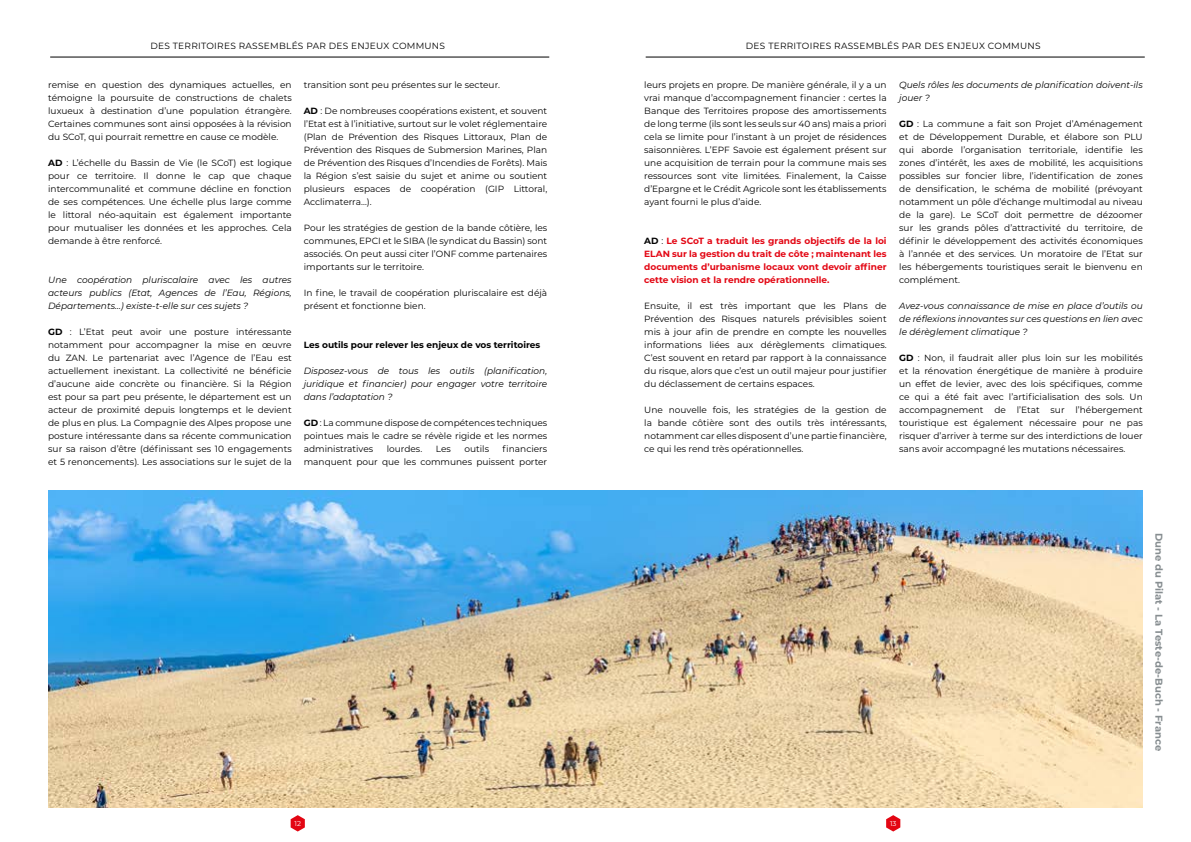
<style>
.page{position:relative;width:1191px;height:842px;background:#fff}
.page>*{position:absolute;margin:0;border:0;box-sizing:border-box;transform-origin:0 0}
.t1{font:700 10px "Montserrat";color:#878e91}
.t2{font:9px/13px "Montserrat";color:#000;text-align:justify}
.t3{font:italic 9px/13px "Montserrat";color:#000;text-align:justify}
.t4{font:700 9px/13px "Montserrat";color:#e30613;text-align:justify}
.t5{font:9px "Montserrat";letter-spacing:.03em;color:#000}
.t6{font:700 9px "Montserrat";color:#000}
.t7{font:7px "Montserrat";color:#fff}
.s1{color:#000}
.s2{font-weight:400;color:#000}
.s3{font-weight:700}
</style>
<div class="page">
<svg style="left:886px;top:815px;width:14px;height:16px"></svg>
<svg style="left:291px;top:815px;width:14px;height:16px"></svg>
<hr style="left:50px;top:57px;width:499px;height:1px;background:#000">
<hr style="left:645px;top:57px;width:499px;height:1px;background:#000">
<img style="left:49px;top:491px;width:1093px;height:317px">
<p class="t5" style="left:150px;top:40px;width:296px">DES TERRITOIRES RASSEMBLÉS PAR DES ENJEUX COMMUNS</p>
<p class="t5" style="left:746px;top:40px;width:296px">DES TERRITOIRES RASSEMBLÉS PAR DES ENJEUX COMMUNS</p>
<p class="t2" style="left:644px;top:78px;width:244px">leurs projets en propre. De manière générale, il y a un vrai manque d’accompagnement financier : certes la Banque des Territoires propose des amortissements de long terme (ils sont les seuls sur 40 ans) mais a priori cela se limite pour l’instant à un projet de résidences saisonnières. L’EPF Savoie est également présent sur une acquisition de terrain pour la commune mais ses ressources sont vite limitées. Finalement, la Caisse d’Epargne et le Crédit Agricole sont les établissements ayant fourni le plus d’aide.</p>
<p class="t4" style="left:644px;top:234px;width:244px"><span class="s1">AD</span> <span class="s2">:</span> Le SCoT a traduit les grands objectifs de la loi ELAN sur la gestion du trait de côte ; maintenant les documents d’urbanisme locaux vont devoir affiner cette vision et la rendre opérationnelle.</p>
<p class="t2" style="left:644px;top:299px;width:244px">Ensuite, il est très important que les Plans de Prévention des Risques naturels prévisibles soient mis à jour afin de prendre en compte les nouvelles informations liées aux dérèglements climatiques.<br>C’est souvent en retard par rapport à la connaissance du risque, alors que c’est un outil majeur pour justifier du déclassement de certains espaces.</p>
<p class="t2" style="left:644px;top:403px;width:244px">Une nouvelle fois, les stratégies de la gestion de la bande côtière sont des outils très intéressants, notamment car elles disposent d’une partie financière, ce qui les rend très opérationnelles.</p>
<p class="t3" style="left:899px;top:78px;width:245px">Quels rôles les documents de planification doivent-ils jouer ?</p>
<p class="t2" style="left:899px;top:117px;width:245px"><span class="s3">GD</span> : La commune a fait son Projet d’Aménagement et de Développement Durable, et élabore son PLU qui aborde l’organisation territoriale, identifie les zones d’intérêt, les axes de mobilité, les acquisitions possibles sur foncier libre, l’identification de zones de densification, le schéma de mobilité (prévoyant notamment un pôle d’échange multimodal au niveau de la gare). Le SCoT doit permettre de dézoomer sur les grands pôles d’attractivité du territoire, de définir le développement des activités économiques à l’année et des services. Un moratoire de l’Etat sur les hébergements touristiques serait le bienvenu en complément.</p>
<p class="t3" style="left:899px;top:299px;width:245px">Avez-vous connaissance de mise en place d’outils ou de réflexions innovantes sur ces questions en lien avec le dérèglement climatique ?</p>
<p class="t2" style="left:899px;top:351px;width:245px"><span class="s3">GD</span> : Non, il faudrait aller plus loin sur les mobilités et la rénovation énergétique de manière à produire un effet de levier, avec des lois spécifiques, comme ce qui a été fait avec l’artificialisation des sols. Un accompagnement de l’Etat sur l’hébergement touristique est également nécessaire pour ne pas risquer d’arriver à terme sur des interdictions de louer sans avoir accompagné les mutations nécessaires.</p>
<p class="t2" style="left:304px;top:78px;width:198px">transition sont peu présentes sur le secteur.</p>
<p class="t2" style="left:304px;top:104px;width:245px"><span class="s3">AD</span> : De nombreuses coopérations existent, et souvent l’Etat est à l’initiative, surtout sur le volet réglementaire (Plan de Prévention des Risques Littoraux, Plan de Prévention des Risques de Submersion Marines, Plan de Prévention des Risques d’Incendies de Forêts). Mais la Région s’est saisie du sujet et anime ou soutient plusieurs espaces de coopération (GIP Littoral, Acclimaterra…).</p>
<p class="t2" style="left:304px;top:221px;width:245px">Pour les stratégies de gestion de la bande côtière, les communes, EPCI et le SIBA (le syndicat du Bassin) sont associés. On peut aussi citer l’ONF comme partenaires importants sur le territoire.</p>
<p class="t2" style="left:304px;top:286px;width:245px">In fine, le travail de coopération pluriscalaire est déjà présent et fonctionne bien.</p>
<p class="t6" style="left:304px;top:338px;width:238px">Les outils pour relever les enjeux de vos territoires</p>
<p class="t3" style="left:304px;top:364px;width:245px">Disposez-vous de tous les outils (planification, juridique et financier) pour engager votre territoire dans l’adaptation ?</p>
<p class="t2" style="left:304px;top:416px;width:245px"><span class="s3">GD</span> : La commune dispose de compétences techniques pointues mais le cadre se révèle rigide et les normes administratives</p>
<p class="t2" style="left:48px;top:78px;width:245px">remise en question des dynamiques actuelles, en témoigne la poursuite de constructions de chalets luxueux à destination d’une population étrangère.<br>Certaines communes sont ainsi opposées à la révision du SCoT, qui pourrait remettre en cause ce modèle.</p>
<p class="t2" style="left:48px;top:156px;width:245px"><span class="s3">AD</span> : L’échelle du Bassin de Vie (le SCoT) est logique pour ce territoire. Il donne le cap que chaque intercommunalité et commune décline en fonction de ses compétences. Une échelle plus large comme le littoral néo-aquitain est également importante pour mutualiser les données et les approches. Cela demande à être renforcé.</p>
<p class="t3" style="left:48px;top:273px;width:245px">Une coopération pluriscalaire avec les autres acteurs publics (Etat, Agences de l’Eau, Régions, Départements…) existe-t-elle sur ces sujets ?</p>
<p class="t2" style="left:48px;top:325px;width:245px"><span class="s3">GD</span> : L’Etat peut avoir une posture intéressante notamment pour accompagner la mise en œuvre du ZAN. Le partenariat avec l’Agence de l’Eau est actuellement inexistant. La collectivité ne bénéficie d’aucune aide concrète ou financière. Si la Région est pour sa part peu présente, le département est un acteur de proximité depuis longtemps et le devient de plus en plus. La Compagnie des Alpes propose une posture intéressante dans sa récente communication sur sa raison d’être (définissant ses 10 engagements et 5 renoncements). Les associations sur le sujet de la</p>
<p class="t2" style="left:304px;top:442px;width:245px;text-align:right">financiers<br>manquent pour que les communes puissent porter</p>
<p class="t2" style="left:387px;top:442px;width:37px">lourdes.</p>
<p class="t2" style="left:436px;top:442px;width:17px">Les</p>
<p class="t2" style="left:464px;top:442px;width:26px">outils</p>
<p class="t1" style="left:1166px;top:533px;width:219px;rotate:90deg">Dune du Pilat - La Teste-de-Buch - France</p>
<p class="t7" style="left:294px;top:819px;width:8px">12</p>
<p class="t7" style="left:890px;top:819px;width:8px">13</p>
</div>
